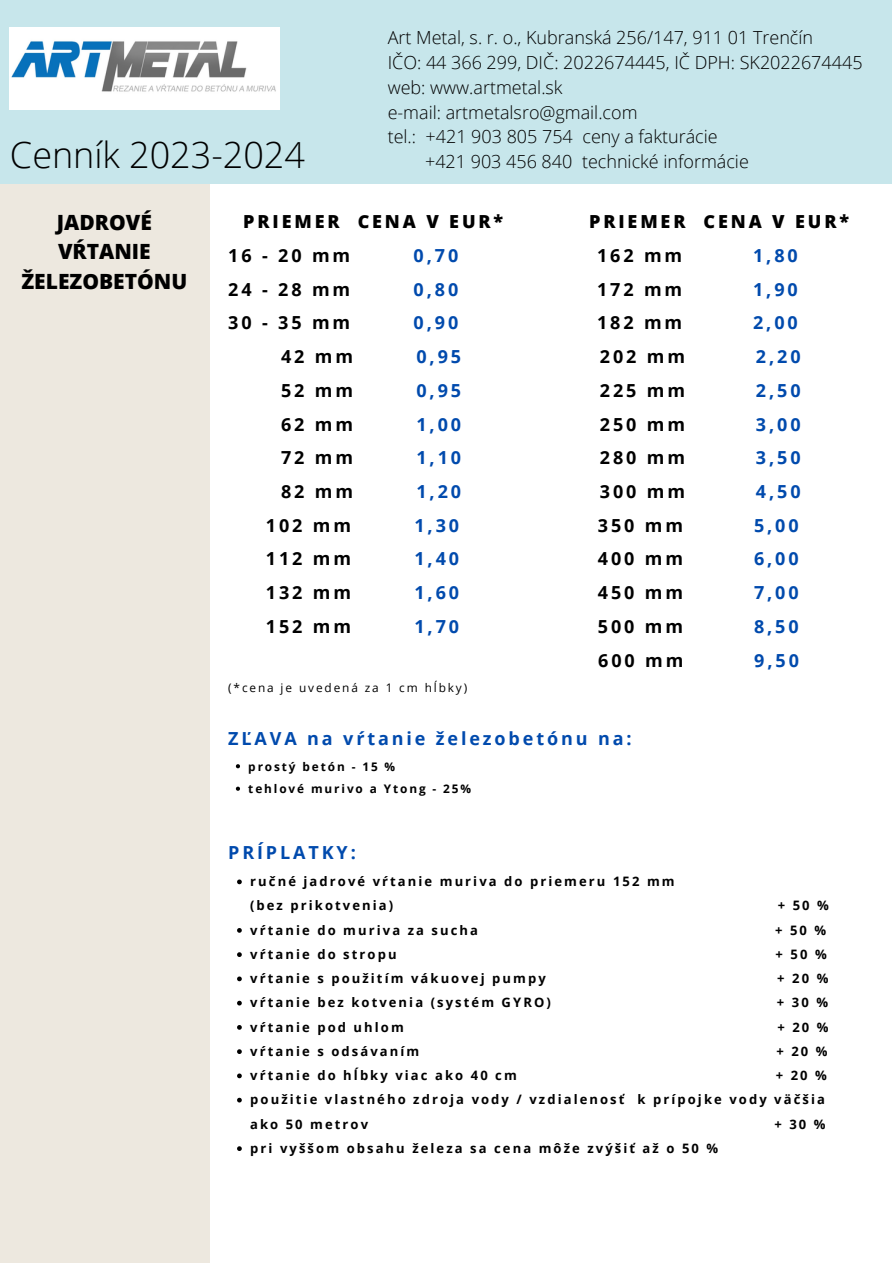
<style>
.page{position:relative;width:893px;height:1264px;background:#fff}
.page>*{position:absolute;margin:0;border:0;box-sizing:border-box;transform-origin:0 0}
.t1{font:300 36px "Open Sans";color:#000}
.t2{font:800 21px/29.2px "Open Sans";color:#000;text-align:center}
.t3{font:300 18px "Open Sans";color:#000}
.t4{font:700 18px "Open Sans";letter-spacing:.16em;color:#004aad}
.t5{font:700 18px "Open Sans";letter-spacing:.16em;color:#000}
.t6{font:800 18px "Open Sans";letter-spacing:.16em;color:#000}
.t7{font:700 13.05px "Open Sans";letter-spacing:.16em;color:#000}
.t8{font:700 11.85px "Open Sans";letter-spacing:.16em;color:#000}
.t9{font:11.85px "Open Sans";letter-spacing:.16em;color:#000}
</style>
<div class="page">
<div style="left:0;top:183px;width:209px;height:1079px;background:#ede8df"></div>
<div style="left:0;top:0;width:892px;height:183px;background:#c7e6eb"></div>
<img style="left:10px;top:27px;width:270px;height:82px">
<svg style="left:236px;top:764px;width:4px;height:4px"></svg>
<svg style="left:236px;top:786px;width:4px;height:4px"></svg>
<svg style="left:237px;top:879px;width:5px;height:5px"></svg>
<svg style="left:237px;top:928px;width:5px;height:4px"></svg>
<svg style="left:237px;top:952px;width:5px;height:5px"></svg>
<svg style="left:237px;top:976px;width:5px;height:5px"></svg>
<svg style="left:237px;top:1000px;width:5px;height:5px"></svg>
<svg style="left:237px;top:1025px;width:5px;height:4px"></svg>
<svg style="left:237px;top:1049px;width:5px;height:4px"></svg>
<svg style="left:237px;top:1073px;width:5px;height:5px"></svg>
<svg style="left:237px;top:1097px;width:5px;height:5px"></svg>
<svg style="left:237px;top:1146px;width:5px;height:4px"></svg>
<p class="t1" style="left:10px;top:130px;width:296px">Cenník 2023-2024</p>
<p class="t3" style="left:387px;top:25px;width:427px">Art Metal, s. r. o., Kubranská 256/147, 911 01 Trenčín</p>
<p class="t3" style="left:387px;top:50px;width:476px">IČO: 44 366 299, DIČ: 2022674445, IČ DPH: SK2022674445</p>
<p class="t3" style="left:387px;top:75px;width:176px">web: www.artmetal.sk</p>
<p class="t3" style="left:387px;top:99px;width:251px">e-mail: artmetalsro@gmail.com</p>
<p class="t3" style="left:387px;top:124px;width:331px">tel.: +421 903 805 754 ceny a fakturácie</p>
<p class="t3" style="left:425px;top:149px;width:325px">+421 903 456 840 technické informácie</p>
<p class="t2" style="left:21px;top:207px;width:167px">JADROVÉ<br>VŔTANIE<br>ŽELEZOBETÓNU</p>
<p class="t6" style="left:243px;top:209px;width:261px">PRIEMER CENA V EUR*</p>
<p class="t6" style="left:589px;top:209px;width:261px">PRIEMER CENA V EUR*</p>
<p class="t5" style="left:228px;top:243px;width:124px">16 - 20 mm</p>
<p class="t4" style="left:413px;top:243px;width:46px">0,70</p>
<p class="t5" style="left:597px;top:243px;width:87px">162 mm</p>
<p class="t4" style="left:753px;top:243px;width:46px">1,80</p>
<p class="t5" style="left:228px;top:276px;width:124px">24 - 28 mm</p>
<p class="t4" style="left:413px;top:276px;width:46px">0,80</p>
<p class="t5" style="left:597px;top:276px;width:87px">172 mm</p>
<p class="t4" style="left:753px;top:276px;width:46px">1,90</p>
<p class="t5" style="left:228px;top:310px;width:124px">30 - 35 mm</p>
<p class="t4" style="left:413px;top:310px;width:46px">0,90</p>
<p class="t5" style="left:597px;top:310px;width:87px">182 mm</p>
<p class="t4" style="left:753px;top:310px;width:46px">2,00</p>
<p class="t5" style="left:281px;top:344px;width:73px">42 mm</p>
<p class="t4" style="left:416px;top:344px;width:46px">0,95</p>
<p class="t5" style="left:600px;top:344px;width:87px">202 mm</p>
<p class="t4" style="left:755px;top:344px;width:46px">2,20</p>
<p class="t5" style="left:281px;top:377px;width:73px">52 mm</p>
<p class="t4" style="left:416px;top:377px;width:46px">0,95</p>
<p class="t5" style="left:600px;top:377px;width:87px">225 mm</p>
<p class="t4" style="left:755px;top:377px;width:46px">2,50</p>
<p class="t5" style="left:281px;top:411px;width:73px">62 mm</p>
<p class="t4" style="left:416px;top:411px;width:46px">1,00</p>
<p class="t5" style="left:600px;top:411px;width:87px">250 mm</p>
<p class="t4" style="left:755px;top:411px;width:46px">3,00</p>
<p class="t5" style="left:281px;top:445px;width:73px">72 mm</p>
<p class="t4" style="left:416px;top:445px;width:46px">1,10</p>
<p class="t5" style="left:600px;top:445px;width:87px">280 mm</p>
<p class="t4" style="left:755px;top:445px;width:46px">3,50</p>
<p class="t5" style="left:281px;top:479px;width:73px">82 mm</p>
<p class="t4" style="left:416px;top:479px;width:46px">1,20</p>
<p class="t5" style="left:600px;top:479px;width:87px">300 mm</p>
<p class="t4" style="left:755px;top:479px;width:46px">4,50</p>
<p class="t5" style="left:266px;top:512px;width:87px">102 mm</p>
<p class="t4" style="left:414px;top:512px;width:46px">1,30</p>
<p class="t5" style="left:598px;top:512px;width:87px">350 mm</p>
<p class="t4" style="left:754px;top:512px;width:46px">5,00</p>
<p class="t5" style="left:266px;top:546px;width:87px">112 mm</p>
<p class="t4" style="left:414px;top:546px;width:46px">1,40</p>
<p class="t5" style="left:598px;top:546px;width:87px">400 mm</p>
<p class="t4" style="left:754px;top:546px;width:46px">6,00</p>
<p class="t5" style="left:266px;top:580px;width:87px">132 mm</p>
<p class="t4" style="left:414px;top:580px;width:46px">1,60</p>
<p class="t5" style="left:598px;top:580px;width:87px">450 mm</p>
<p class="t4" style="left:754px;top:580px;width:46px">7,00</p>
<p class="t5" style="left:266px;top:613px;width:87px">152 mm</p>
<p class="t4" style="left:414px;top:613px;width:46px">1,70</p>
<p class="t5" style="left:598px;top:613px;width:87px">500 mm</p>
<p class="t4" style="left:754px;top:613px;width:46px">8,50</p>
<p class="t5" style="left:598px;top:647px;width:87px">600 mm</p>
<p class="t4" style="left:754px;top:647px;width:46px">9,50</p>
<p class="t9" style="left:228px;top:679px;width:240px">(*cena je uvedená za 1 cm hĺbky)</p>
<p class="t4" style="left:228px;top:726px;width:405px">ZĽAVA na vŕtanie železobetónu na:</p>
<p class="t8" style="left:248px;top:758px;width:148px">prostý betón - 15 %</p>
<p class="t8" style="left:248px;top:780px;width:224px">tehlové murivo a Ytong - 25%</p>
<p class="t4" style="left:228px;top:840px;width:129px">PRÍPLATKY:</p>
<p class="t7" style="left:250px;top:872px;width:426px">ručné jadrové vŕtanie muriva do priemeru 152 mm</p>
<p class="t7" style="left:250px;top:920px;width:229px">vŕtanie do muriva za sucha</p>
<p class="t7" style="left:775px;top:920px;width:53px">+50%</p>
<p class="t7" style="left:250px;top:944px;width:148px">vŕtanie do stropu</p>
<p class="t7" style="left:775px;top:944px;width:53px">+50%</p>
<p class="t7" style="left:250px;top:969px;width:297px">vŕtanie s použitím vákuovej pumpy</p>
<p class="t7" style="left:777px;top:969px;width:53px">+20%</p>
<p class="t7" style="left:250px;top:993px;width:302px">vŕtanie bez kotvenia (systém GYRO)</p>
<p class="t7" style="left:776px;top:993px;width:53px">+30%</p>
<p class="t7" style="left:250px;top:1017px;width:155px">vŕtanie pod uhlom</p>
<p class="t7" style="left:777px;top:1017px;width:53px">+20%</p>
<p class="t7" style="left:250px;top:1041px;width:170px">vŕtanie s odsávaním</p>
<p class="t7" style="left:776px;top:1041px;width:53px">+20%</p>
<p class="t7" style="left:250px;top:1066px;width:268px">vŕtanie do hĺbky viac ako 40 cm</p>
<p class="t7" style="left:775px;top:1066px;width:53px">+20%</p>
<p class="t7" style="left:250px;top:1090px;width:576px">použitie vlastného zdroja vody / vzdialenosť k prípojke vody väčšia</p>
<p class="t7" style="left:250px;top:1138px;width:469px">pri vyššom obsahu železa sa cena môže zvýšiť až o 50 %</p>
<p class="t7" style="left:250px;top:896px;width:145px">(bez prikotvenia)</p>
<p class="t7" style="left:777px;top:896px;width:53px">+50%</p>
<p class="t7" style="left:250px;top:1114px;width:119px">ako 50 metrov</p>
<p class="t7" style="left:774px;top:1114px;width:53px">+30%</p>
</div>
